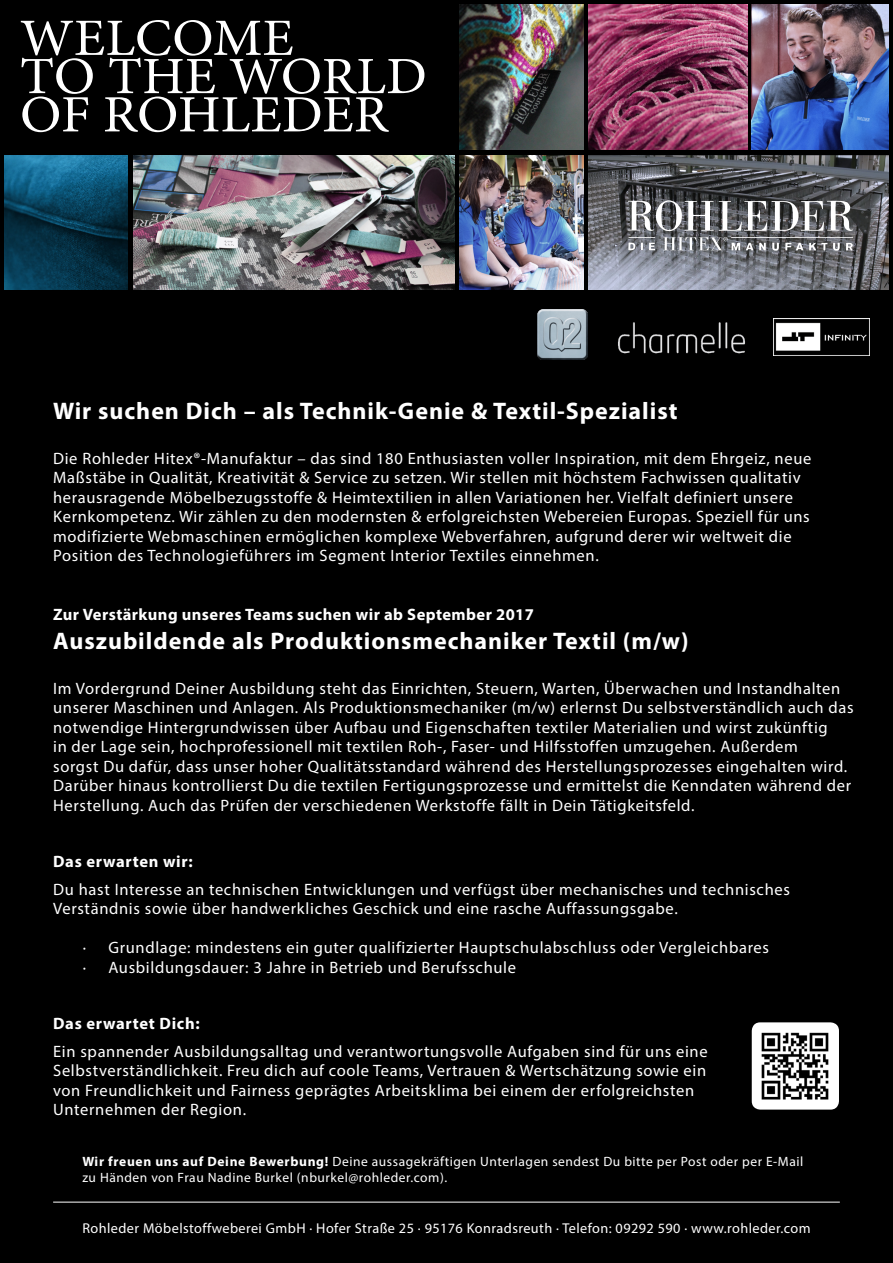
<style>
.page{position:relative;width:893px;height:1263px;background:#000}
.page>*{position:absolute;margin:0;border:0;box-sizing:border-box;transform-origin:0 0}
.t1{font:52.35px/38.2px "Minion Pro";color:#fff;scale:1.06 1}
.t2{font:700 24px "Myriad Pro";letter-spacing:.04em;color:#fff}
.t3{font:16.5px/19.5px "Myriad Pro";letter-spacing:.04em;color:#fff}
.t4{font:700 16.5px "Myriad Pro";letter-spacing:.025em;color:#fff}
.t5{font:14.25px "Myriad Pro";letter-spacing:.03em;color:#fff}
.t6{font:13.5px/15.8px "Myriad Pro";letter-spacing:.04em;color:#fff}
.s1{font-weight:700}
</style>
<div class="page">
<img style="left:537px;top:309px;width:50px;height:51px">
<img style="left:614px;top:318px;width:134px;height:39px">
<img style="left:773px;top:318px;width:97px;height:37px">
<img style="left:589px;top:156px;width:300px;height:133px">
<img style="left:752px;top:5px;width:137px;height:145px">
<img style="left:589px;top:5px;width:158px;height:145px">
<img style="left:460px;top:5px;width:123px;height:145px">
<img style="left:134px;top:156px;width:321px;height:133px">
<svg style="left:628px;top:200px;width:225px;height:31px"></svg>
<svg style="left:628px;top:237px;width:27px;height:13px"></svg>
<svg style="left:663px;top:237px;width:190px;height:14px"></svg>
<img style="left:460px;top:156px;width:123px;height:133px">
<img style="left:4px;top:156px;width:124px;height:133px">
<hr style="left:53px;top:1202px;width:787px;height:1px;background:#fff">
<img style="left:752px;top:1022px;width:87px;height:87px">
<h1 class="t1" style="left:20px;top:19px;width:385px">WELCOME<br>TO THE WORLD<br>OF ROHLEDER</h1>
<h2 class="t2" style="left:53px;top:395px;width:626px">Wir suchen Dich – als Technik-Genie &amp; Textil-Spezialist</h2>
<p class="t3" style="left:53px;top:448px;width:760px">Die Rohleder Hitex®-Manufaktur – das sind 180 Enthusiasten voller Inspiration, mit dem Ehrgeiz, neue Maßstäbe in Qualität, Kreativität &amp; Service zu setzen. Wir stellen mit höchstem Fachwissen qualitativ herausragende Möbelbezugsstoffe &amp; Heimtextilien in allen Variationen her. Vielfalt definiert unsere Kernkompetenz. Wir zählen zu den modernsten &amp; erfolgreichsten Webereien Europas. Speziell für uns modifizierte Webmaschinen ermöglichen komplexe Webverfahren, aufgrund derer wir weltweit die Position des Technologieführers im Segment Interior Textiles einnehmen.</p>
<p class="t4" style="left:53px;top:604px;width:482px">Zur Verstärkung unseres Teams suchen wir ab September 2017</p>
<h2 class="t2" style="left:53px;top:625px;width:637px">Auszubildende als Produktionsmechaniker Textil (m/w)</h2>
<p class="t3" style="left:53px;top:678px;width:802px">Im Vordergrund Deiner Ausbildung steht das Einrichten, Steuern, Warten, Überwachen und Instandhalten unserer Maschinen und Anlagen. Als Produktionsmechaniker (m/w) erlernst Du selbstverständlich auch das notwendige Hintergrundwissen über Aufbau und Eigenschaften textiler Materialien und wirst zukünftig<br>in der Lage sein, hochprofessionell mit textilen Roh-, Faser- und Hilfsstoffen umzugehen. Außerdem<br>sorgst Du dafür, dass unser hoher Qualitätsstandard während des Herstellungsprozesses eingehalten wird.<br>Darüber hinaus kontrollierst Du die textilen Fertigungsprozesse und ermittelst die Kenndaten während der Herstellung. Auch das Prüfen der verschiedenen Werkstoffe fällt in Dein Tätigkeitsfeld.</p>
<p class="t4" style="left:53px;top:850px;width:141px">Das erwarten wir:</p>
<p class="t3" style="left:53px;top:879px;width:738px">Du hast Interesse an technischen Entwicklungen und verfügst über mechanisches und technisches<br>Verständnis sowie über handwerkliches Geschick und eine rasche Auffassungsgabe.</p>
<p class="t3" style="left:83px;top:938px;width:688px">· Grundlage: mindestens ein guter qualifizierter Hauptschulabschluss oder Vergleichbares · Ausbildungsdauer: 3 Jahre in Betrieb und Berufsschule</p>
<p class="t4" style="left:53px;top:1012px;width:148px">Das erwartet Dich:</p>
<p class="t3" style="left:53px;top:1041px;width:656px">Ein spannender Ausbildungsalltag und verantwortungsvolle Aufgaben sind für uns eine Selbstverständlichkeit. Freu dich auf coole Teams, Vertrauen &amp; Wertschätzung sowie ein von Freundlichkeit und Fairness geprägtes Arbeitsklima bei einem der erfolgreichsten Unternehmen der Region.</p>
<p class="t6" style="left:82px;top:1153px;width:722px"><span class="s1">Wir freuen uns auf Deine Bewerbung!</span> Deine aussagekräftigen Unterlagen sendest Du bitte per Post oder per E-Mail zu Händen von Frau Nadine Burkel (nburkel@rohleder.com).</p>
<p class="t5" style="left:82px;top:1220px;width:730px">Rohleder Möbelstoffweberei GmbH · Hofer Straße 25 · 95176 Konradsreuth · Telefon: 09292 590 · www.rohleder.com</p>
</div>
